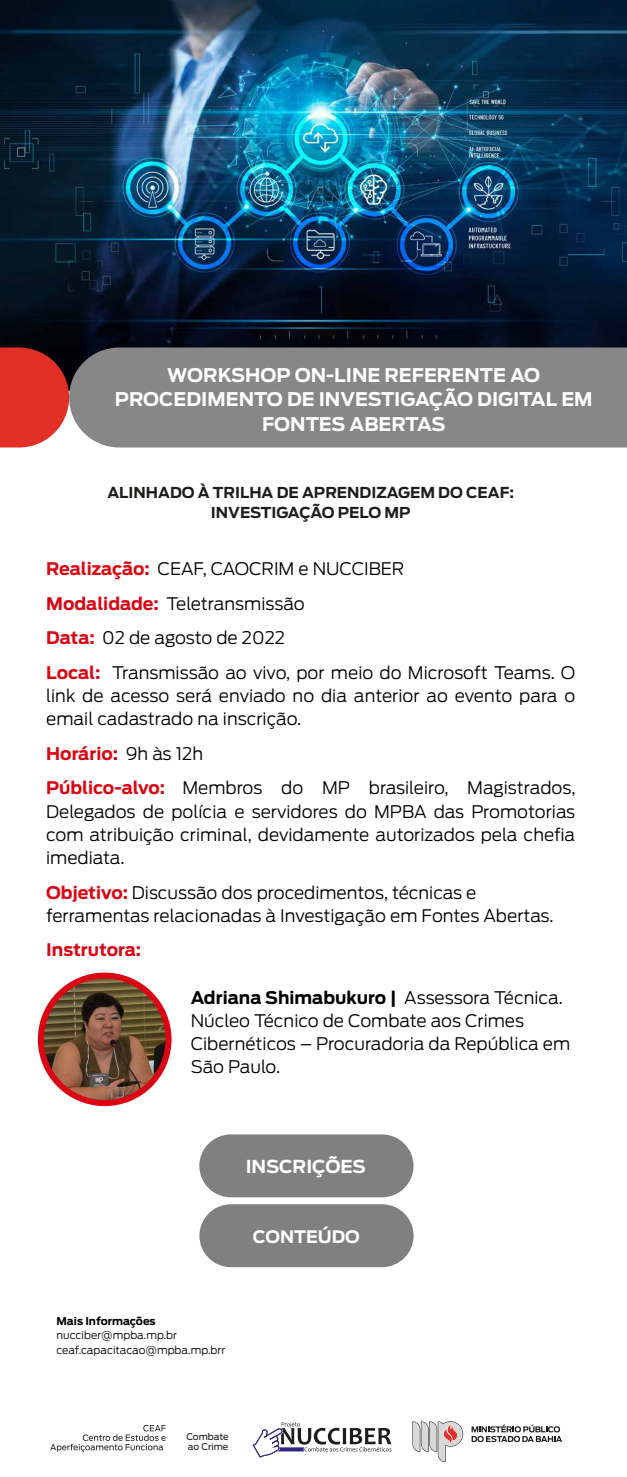
<style>
.page{position:relative;width:627px;height:1477px;background:#fff}
.page>*{position:absolute;margin:0;border:0;box-sizing:border-box;transform-origin:0 0}
.t1{font:700 18.75px/24.3px "Antenna";color:#fff;text-align:center}
.t2{font:700 17.77px "Antenna";color:#fff}
.t3{font:300 17.25px/23.2px "Antenna";color:#000}
.t4{font:700 17.25px "Antenna";color:#db0613}
.t5{font:700 17.1px "Antenna";color:#fff}
.t6{font:700 15px/19.5px "Antenna";color:#1d1d1b;text-align:center}
.t7{font:300 10.65px/14px "Antenna";color:#000}
.t8{font:700 10.65px "Antenna";color:#000}
.t9{font:9.15px/10.3px "Antenna";color:#1d1d1b}
.s1{font-weight:700;color:#db0613}
.s2{font-weight:700}
</style>
<div class="page">
<img style="left:0;top:0;width:626px;height:347px">
<svg style="left:0;top:347px;width:69px;height:100px;background:#d13b34"></svg>
<div style="left:69px;top:347px;width:557px;height:100px;background:#878787"></div>
<div style="left:199px;top:1134px;width:214px;height:63px;background:#808080;border-radius:31px"></div>
<div style="left:199px;top:1204px;width:214px;height:63px;background:#808080;border-radius:31px"></div>
<img style="left:41px;top:975px;width:127px;height:128px;border-radius:64px">
<div style="left:38px;top:972px;width:133px;height:134px;border:6px solid #db0613;border-radius:50%"></div>
<svg style="left:412px;top:1421px;width:51px;height:41px"></svg>
<svg style="left:471px;top:1424px;width:90px;height:18px"></svg>
<svg style="left:50px;top:1425px;width:115px;height:27px"></svg>
<svg style="left:252px;top:1422px;width:139px;height:36px"></svg>
<p class="t1" style="left:115px;top:363px;width:479px">WORKSHOP ON-LINE REFERENTE AO<br>PROCEDIMENTO DE INVESTIGAÇÃO DIGITAL EM<br>FONTES ABERTAS</p>
<p class="t6" style="left:107px;top:483px;width:408px">ALINHADO À TRILHA DE APRENDIZAGEM DO CEAF:<br>INVESTIGAÇÃO PELO MP</p>
<p class="t3" style="left:46px;top:552px;width:530px;line-height:34.5px"><span class="s1">Realização:</span> CEAF, CAOCRIM e NUCCIBER<br><span class="s1">Modalidade:</span> Teletransmissão<br><span class="s1">Data:</span> 02 de agosto de 2022<br><span class="s1">Local:</span> Transmissão ao vivo, por meio do Microsoft Teams. O</p>
<p class="t3" style="left:46px;top:684px;width:530px">link de acesso será enviado no dia anterior ao evento para o email cadastrado na inscrição.</p>
<p class="t3" style="left:46px;top:736px;width:530px;line-height:34.5px"><span class="s1">Horário:</span> 9h às 12h<br><span class="s1">Público-alvo:</span> Membros do MP brasileiro, Magistrados,</p>
<p class="t3" style="left:46px;top:800px;width:530px;text-align:justify">Delegados de polícia e servidores do MPBA das Promotorias com atribuição criminal, devidamente autorizados pela chefia imediata.</p>
<p class="t3" style="left:46px;top:881px;width:508px"><span class="s1">Objetivo:</span> Discussão dos procedimentos, técnicas e ferramentas relacionadas à Investigação em Fontes Abertas.</p>
<p class="t4" style="left:46px;top:940px;width:97px">Instrutora:</p>
<p class="t3" style="left:190px;top:986px;width:381px"><span class="s2">Adriana Shimabukuro |</span> Assessora Técnica.<br>Núcleo Técnico de Combate aos Crimes Cibernéticos – Procuradoria da República em São Paulo.</p>
<p class="t2" style="left:245px;top:1156px;width:121px">INSCRIÇÕES</p>
<p class="t5" style="left:253px;top:1227px;width:108px">CONTEÚDO</p>
<p class="t8" style="left:56px;top:1315px;width:101px">Mais Informações</p>
<p class="t7" style="left:56px;top:1328px;width:170px">nucciber@mpba.mp.br ceaf.capacitacao@mpba.mp.brr</p>
<p class="t9" style="left:186px;top:1432px;width:44px">Combate ao Crime</p>
</div>
